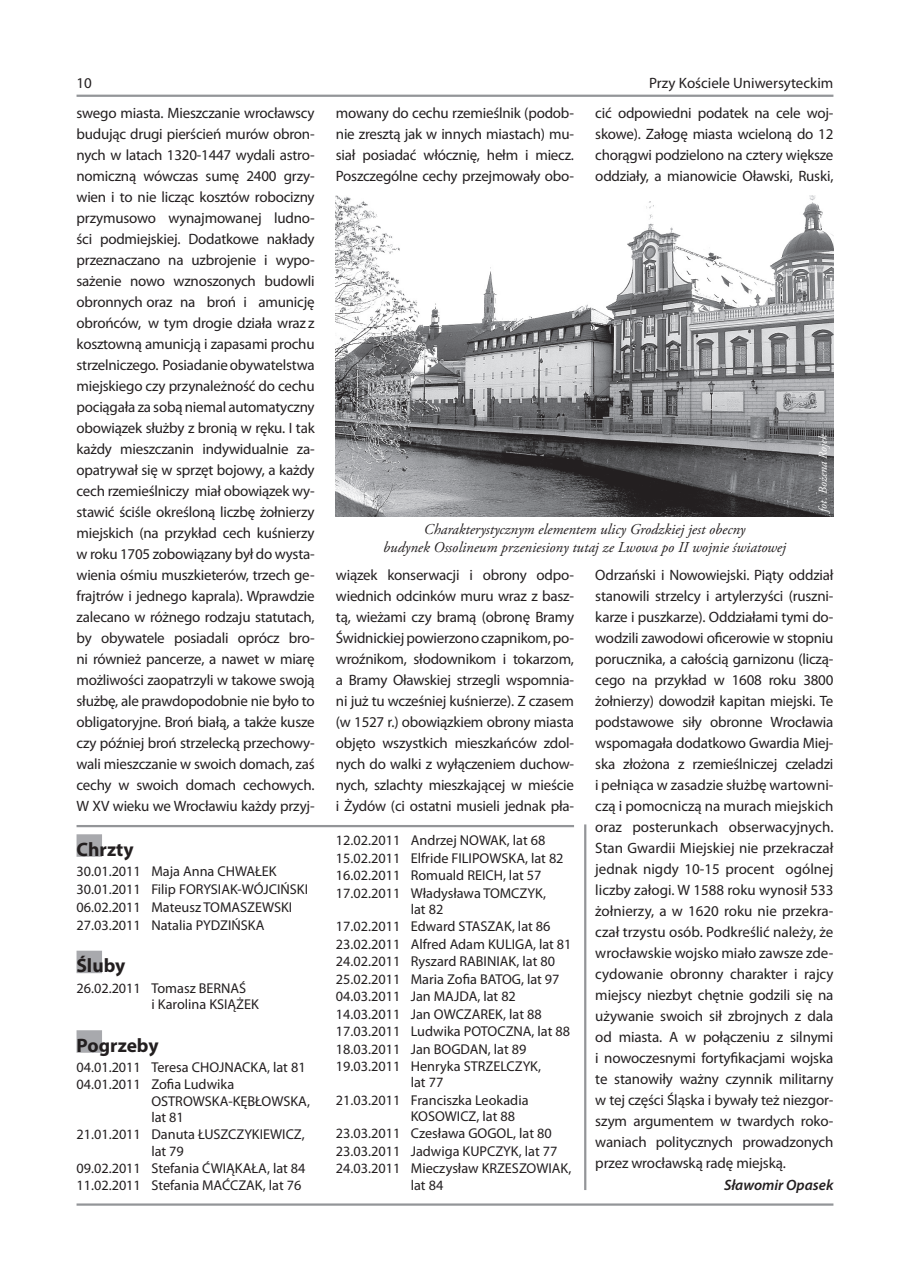
<style>
.page{position:relative;width:910px;height:1280px;background:#fff}
.page>*{position:absolute;margin:0;border:0;box-sizing:border-box;transform-origin:0 0}
.t1{font:700 19.5px "Myriad Pro";color:#231f20}
.t2{font:15px/21px "Myriad Pro";letter-spacing:-.015em;color:#231f20;text-align:justify}
.t3{font:italic 15px/18px "Adobe Garamond Pro";color:#231f20;text-align:center}
.t4{font:italic 600 15px "Myriad Pro";color:#231f20}
.t5{font:14.25px/17.7px "Myriad Pro";color:#231f20}
.t6{font:italic 12px "Adobe Garamond Pro";color:#fff}
</style>
<div class="page">
<hr style="left:77px;top:95px;width:756px;height:2px;background:#939598">
<hr style="left:77px;top:1203px;width:756px;height:3px;background:#939598">
<hr style="left:584px;top:824px;width:2px;height:366px;background:#939598">
<div style="left:77px;top:834px;width:25px;height:23px;background:#a8a9ad"></div>
<div style="left:77px;top:951px;width:25px;height:22px;background:#a8a9ad"></div>
<div style="left:77px;top:1030px;width:25px;height:23px;background:#a8a9ad"></div>
<hr style="left:77px;top:825px;width:497px;height:2px;background:#939598">
<img style="left:336px;top:196px;width:497px;height:321px">
<p class="t2" style="left:77px;top:72px;width:17px">10</p>
<p class="t2" style="left:649px;top:72px;width:186px">Przy Kościele Uniwersyteckim</p>
<p class="t2" style="left:336px;top:102px;width:240px">mowany do cechu rzemieślnik (podob&shy;nie zresztą jak w innych miastach) mu&shy;siał posiadać włócznię, hełm i miecz.<br>Poszczególne cechy przejmowały obo-</p>
<p class="t2" style="left:595px;top:102px;width:240px">cić odpowiedni podatek na cele woj&shy;skowe). Załogę miasta wcieloną do 12 chorągwi podzielono na cztery większe oddziały, a mianowicie Oławski, Ruski,</p>
<p class="t2" style="left:77px;top:102px;width:240px">swego miasta. Mieszczanie wrocławscy budując drugi pierścień murów obron&shy;nych w latach 1320-1447 wydali astro&shy;nomiczną wówczas sumę 2400 grzy&shy;wien i to nie licząc kosztów robocizny przymusowo wynajmowanej ludno&shy;ści podmiejskiej. Dodatkowe nakłady przeznaczano na uzbrojenie i wypo&shy;sażenie nowo wznoszonych budowli obronnych oraz na broń i amunicję obrońców, w tym drogie działa wraz z kosztowną amunicją i zapasami prochu strzelniczego. Posiadanie obywatelstwa miejskiego czy przynależność do cechu pociągała za sobą niemal automatyczny obowiązek służby z bronią w ręku. I tak każdy mieszczanin indywidualnie za&shy;opatrywał się w sprzęt bojowy, a każdy cech rzemieślniczy miał obowiązek wy&shy;stawić ściśle określoną liczbę żołnierzy miejskich (na przykład cech kuśnierzy w roku 1705 zobowiązany był do wysta&shy;wienia ośmiu muszkieterów, trzech ge&shy;frajtrów i jednego kaprala). Wprawdzie zalecano w różnego rodzaju statutach, by obywatele posiadali oprócz bro&shy;ni również pancerze, a nawet w miarę możliwości zaopatrzyli w takowe swoją służbę, ale prawdopodobnie nie było to obligatoryjne. Broń białą, a także kusze czy później broń strzelecką przechowy&shy;wali mieszczanie w swoich domach, zaś cechy w swoich domach cechowych.<br>W XV wieku we Wrocławiu każdy przyj-</p>
<p class="t6" style="left:816px;top:512px;width:79px;rotate:-90deg">fot. Bożena Rojek</p>
<p class="t3" style="left:383px;top:520px;width:404px">Charakterystycznym elementem ulicy Grodzkiej jest obecny<br>budynek Ossolineum przeniesiony tutaj ze Lwowa po II wojnie światowej</p>
<p class="t2" style="left:336px;top:564px;width:240px">wiązek konserwacji i obrony odpo&shy;wiednich odcinków muru wraz z basz&shy;tą, wieżami czy bramą (obronę Bramy Świdnickiej powierzono czapnikom, po&shy;wroźnikom, słodownikom i tokarzom, a Bramy Oławskiej strzegli wspomnia&shy;ni już tu wcześniej kuśnierze). Z czasem (w 1527 r.) obowiązkiem obrony miasta objęto wszystkich mieszkańców zdol&shy;nych do walki z wyłączeniem duchow&shy;nych, szlachty mieszkającej w mieście i Żydów (ci ostatni musieli jednak pła-</p>
<p class="t2" style="left:595px;top:564px;width:240px">Odrzański i Nowowiejski. Piąty oddział stanowili strzelcy i artylerzyści (ruszni&shy;karze i puszkarze). Oddziałami tymi do&shy;wodzili zawodowi oficerowie w stopniu porucznika, a całością garnizonu (liczą&shy;cego na przykład w 1608 roku 3800 żołnierzy) dowodził kapitan miejski. Te podstawowe siły obronne Wrocławia wspomagała dodatkowo Gwardia Miej&shy;ska złożona z rzemieślniczej czeladzi i pełniąca w zasadzie służbę wartowni&shy;czą i pomocniczą na murach miejskich oraz posterunkach obserwacyjnych.<br>Stan Gwardii Miejskiej nie przekraczał jednak nigdy 10-15 procent ogólnej liczby załogi. W 1588 roku wynosił 533 żołnierzy, a w 1620 roku nie przekra&shy;czał trzystu osób. Podkreślić należy, że wrocławskie wojsko miało zawsze zde&shy;cydowanie obronny charakter i rajcy miejscy niezbyt chętnie godzili się na używanie swoich sił zbrojnych z dala od miasta. A w połączeniu z silnymi i nowoczesnymi fortyfikacjami wojska te stanowiły ważny czynnik militarny w tej części Śląska i bywały też niezgor&shy;szym argumentem w twardych roko&shy;waniach politycznych prowadzonych przez wrocławską radę miejską.</p>
<p class="t4" style="left:724px;top:1175px;width:111px">Sławomir Opasek</p>
<p class="t5" style="left:336px;top:831px;width:211px">12.02.2011 Andrzej NOWAK, lat 68</p>
<p class="t5" style="left:336px;top:849px;width:229px">15.02.2011 Elfride FILIPOWSKA, lat 82</p>
<p class="t5" style="left:336px;top:866px;width:207px">16.02.2011 Romuald REICH, lat 57</p>
<p class="t5" style="left:336px;top:884px;width:212px">17.02.2011 Władysława TOMCZYK,</p>
<p class="t5" style="left:411px;top:900px;width:34px">lat 82</p>
<p class="t5" style="left:336px;top:917px;width:216px">17.02.2011 Edward STASZAK, lat 86</p>
<p class="t5" style="left:336px;top:935px;width:237px">23.02.2011 Alfred Adam KULIGA, lat 81</p>
<p class="t5" style="left:336px;top:952px;width:221px">24.02.2011 Ryszard RABINIAK, lat 80</p>
<p class="t5" style="left:336px;top:970px;width:225px">25.02.2011 Maria Zofia BATOG, lat 97</p>
<p class="t5" style="left:336px;top:987px;width:182px">04.03.2011 Jan MAJDA, lat 82</p>
<p class="t5" style="left:336px;top:1005px;width:207px">14.03.2011 Jan OWCZAREK, lat 88</p>
<p class="t5" style="left:336px;top:1022px;width:236px">17.03.2011 Ludwika POTOCZNA, lat 88</p>
<p class="t5" style="left:336px;top:1040px;width:192px">18.03.2011 Jan BOGDAN, lat 89</p>
<p class="t5" style="left:336px;top:1057px;width:207px">19.03.2011 Henryka STRZELCZYK,</p>
<p class="t5" style="left:411px;top:1073px;width:34px">lat 77</p>
<p class="t5" style="left:336px;top:1091px;width:194px">21.03.2011 Franciszka Leokadia</p>
<p class="t5" style="left:411px;top:1107px;width:106px">KOSOWICZ, lat 88</p>
<p class="t5" style="left:336px;top:1124px;width:217px">23.03.2011 Czesława GOGOL, lat 80</p>
<p class="t5" style="left:336px;top:1142px;width:223px">23.03.2011 Jadwiga KUPCZYK, lat 77</p>
<p class="t5" style="left:336px;top:1159px;width:237px">24.03.2011 Mieczysław KRZESZOWIAK,</p>
<p class="t5" style="left:411px;top:1176px;width:34px">lat 84</p>
<h1 class="t1" style="left:77px;top:836px;width:59px">Chrzty</h1>
<p class="t5" style="left:77px;top:862px;width:233px">30.01.2011 Maja Anna CHWAŁEK 30.01.2011 Filip FORYSIAK-WÓJCIŃSKI 06.02.2011 Mateusz TOMASZEWSKI 27.03.2011 Natalia PYDZIŃSKA</p>
<h1 class="t1" style="left:77px;top:953px;width:50px">Śluby</h1>
<p class="t5" style="left:151px;top:979px;width:109px;line-height:16.5px;text-indent:-75px">26.02.2011 Tomasz BERNAŚ<br>i Karolina KSIĄŻEK</p>
<h1 class="t1" style="left:77px;top:1032px;width:84px">Pogrzeby</h1>
<p class="t5" style="left:77px;top:1058px;width:231px">04.01.2011 Teresa CHOJNACKA, lat 81</p>
<p class="t5" style="left:77px;top:1075px;width:159px">04.01.2011 Zofia Ludwika</p>
<p class="t5" style="left:151px;top:1092px;width:160px">OSTROWSKA-KĘBŁOWSKA,</p>
<p class="t5" style="left:151px;top:1108px;width:34px">lat 81</p>
<p class="t5" style="left:77px;top:1125px;width:230px">21.01.2011 Danuta ŁUSZCZYKIEWICZ,</p>
<p class="t5" style="left:151px;top:1142px;width:34px">lat 79</p>
<p class="t5" style="left:77px;top:1159px;width:230px">09.02.2011 Stefania ĆWIĄKAŁA, lat 84</p>
<p class="t5" style="left:77px;top:1176px;width:226px">11.02.2011 Stefania MAĆCZAK, lat 76</p>
</div>
